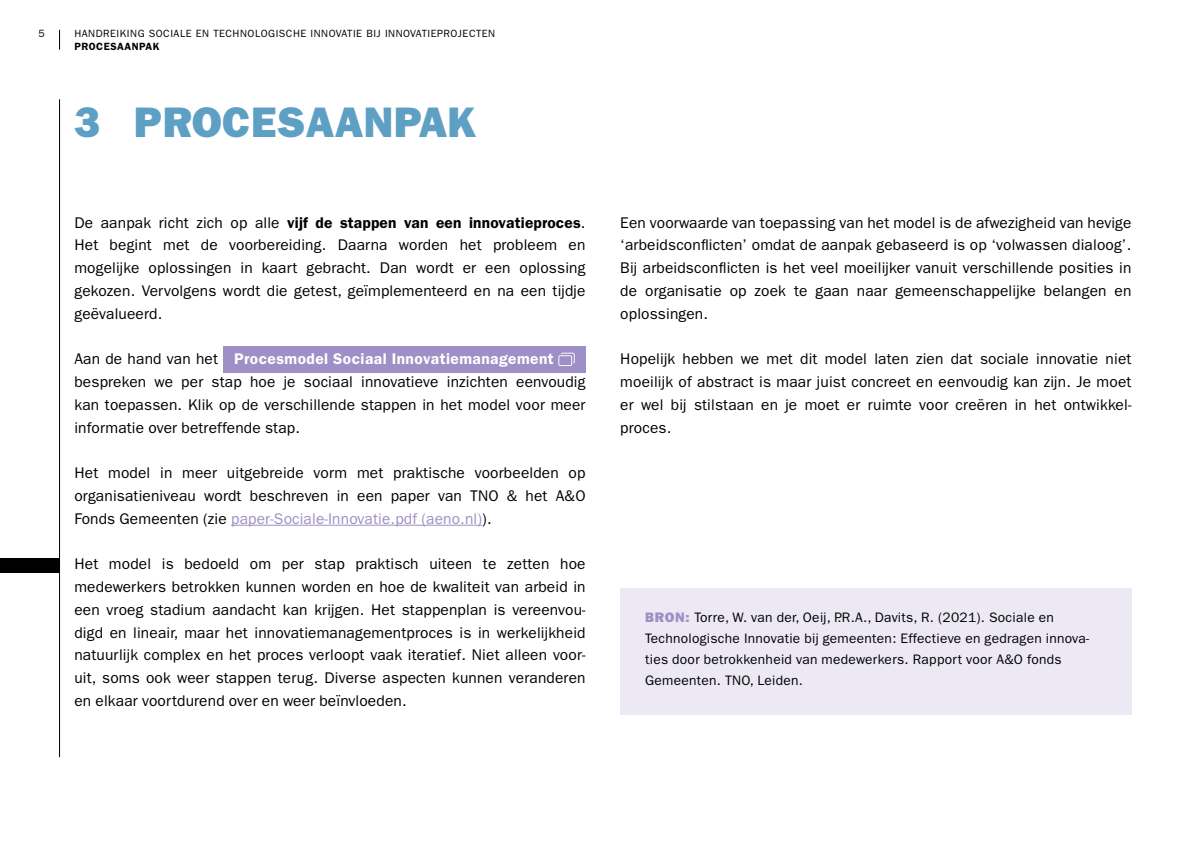
<style>
.page{position:relative;width:1191px;height:844px;background:#fff}
.page>*{position:absolute;margin:0;border:0;box-sizing:border-box;transform-origin:0 0}
.H2_HfdKop{font:42.88px "ITC Franklin Gothic Std Hvy";letter-spacing:.01em;color:#5ea0c3}
.P_Body{font:15.58px/22.8px "ITC Franklin Gothic Std";letter-spacing:.01em;color:#000;text-align:justify}
.P_Body-2{font:600 15.58px "ITC Franklin Gothic Std";letter-spacing:.03em;color:#fff}
.Bron{font:13.65px/21px "ITC Franklin Gothic Std";letter-spacing:.02em;color:#000}
.t1{font:10.5px "ITC Franklin Gothic Std";letter-spacing:.05em;color:#000}
.t2{font:600 10.5px "ITC Franklin Gothic Std";letter-spacing:.05em;color:#000}
.s1{font-weight:600}
.s2{color:#9e8fc6}
.s3{font-family:"ITC Franklin Gothic Std Hvy";color:#9e8fc6}
</style>
<div class="page">
<hr style="left:59px;top:99px;width:1px;height:657px;background:#000">
<div style="left:0;top:558px;width:60px;height:15px;background:#000"></div>
<svg style="left:59px;top:30px;width:1px;height:20px"></svg>
<hr style="left:231px;top:524px;width:251px;height:1px;background:#9e8fc6">
<div style="left:223px;top:346px;width:362px;height:26px;background:#9e8fc6"></div>
<svg style="left:558px;top:352px;width:17px;height:14px"></svg>
<div style="left:620px;top:587px;width:511px;height:127px;background:#ece9f4"></div>
<p class="t1" style="left:38px;top:27px;width:8px">5</p>
<p class="t1" style="left:74px;top:27px;width:422px">HANDREIKING SOCIALE EN TECHNOLOGISCHE INNOVATIE BIJ INNOVATIEPROJECTEN</p>
<p class="t2" style="left:74px;top:40px;width:87px">PROCESAANPAK</p>
<h2 class="H2_HfdKop" style="left:74px;top:97px;width:403px">3 PROCESAANPAK</h2>
<p class="P_Body" style="left:74px;top:211px;width:512px">De aanpak richt zich op alle <span class="s1">vijf de stappen van een innovatieproces</span>.<br>Het begint met de voorbereiding. Daarna worden het probleem en mogelijke oplossingen in kaart gebracht. Dan wordt er een oplossing gekozen. Vervolgens wordt die getest, geïmplementeerd en na een tijdje geëvalueerd.</p>
<p class="P_Body" style="left:74px;top:347px;width:145px">Aan de hand van het</p>
<p class="P_Body-2" style="left:234px;top:349px;width:321px">Procesmodel Sociaal Innovatiemanagement</p>
<p class="P_Body" style="left:74px;top:370px;width:512px">bespreken we per stap hoe je sociaal innovatieve inzichten eenvoudig kan toepassen. Klik op de verschillende stappen in het model voor meer informatie over betreffende stap.</p>
<p class="P_Body" style="left:74px;top:461px;width:512px">Het model in meer uitgebreide vorm met praktische voorbeelden op organisatieniveau wordt beschreven in een paper van TNO &amp; het A&amp;O Fonds Gemeenten (zie <span class="s2">paper-Sociale-Innovatie.pdf (aeno.nl)</span>).</p>
<p class="P_Body" style="left:74px;top:552px;width:513px">Het model is bedoeld om per stap praktisch uiteen te zetten hoe medewerkers betrokken kunnen worden en hoe de kwaliteit van arbeid in een vroeg stadium aandacht kan krijgen. Het stappenplan is vereenvou&shy;digd en lineair, maar het innovatiemanagementproces is in werkelijkheid natuurlijk complex en het proces verloopt vaak iteratief. Niet alleen voor&shy;uit, soms ook weer stappen terug. Diverse aspecten kunnen veranderen en elkaar voortdurend over en weer beïnvloeden.</p>
<p class="P_Body" style="left:620px;top:211px;width:512px">Een voorwaarde van toepassing van het model is de afwezigheid van hevige ‘arbeidsconflicten’ omdat de aanpak gebaseerd is op ‘volwassen dialoog’.<br>Bij arbeidsconflicten is het veel moeilijker vanuit verschillende posities in de organisatie op zoek te gaan naar gemeenschappelijke belangen en oplossingen.</p>
<p class="P_Body" style="left:620px;top:347px;width:513px">Hopelijk hebben we met dit model laten zien dat sociale innovatie niet moeilijk of abstract is maar juist concreet en eenvoudig kan zijn. Je moet er wel bij stilstaan en je moet er ruimte voor creëren in het ontwikkel&shy;proces.</p>
<h6 class="Bron" style="left:645px;top:607px;width:446px"><span class="s3">BRON:</span> Torre, W. van der, Oeij, P.R.A., Davits, R. (2021). Sociale en Technologische Innovatie bij gemeenten: Effectieve en gedragen innova&shy;ties door betrokkenheid van medewerkers. Rapport voor A&amp;O fonds Gemeenten. TNO, Leiden.</h6>
</div>
